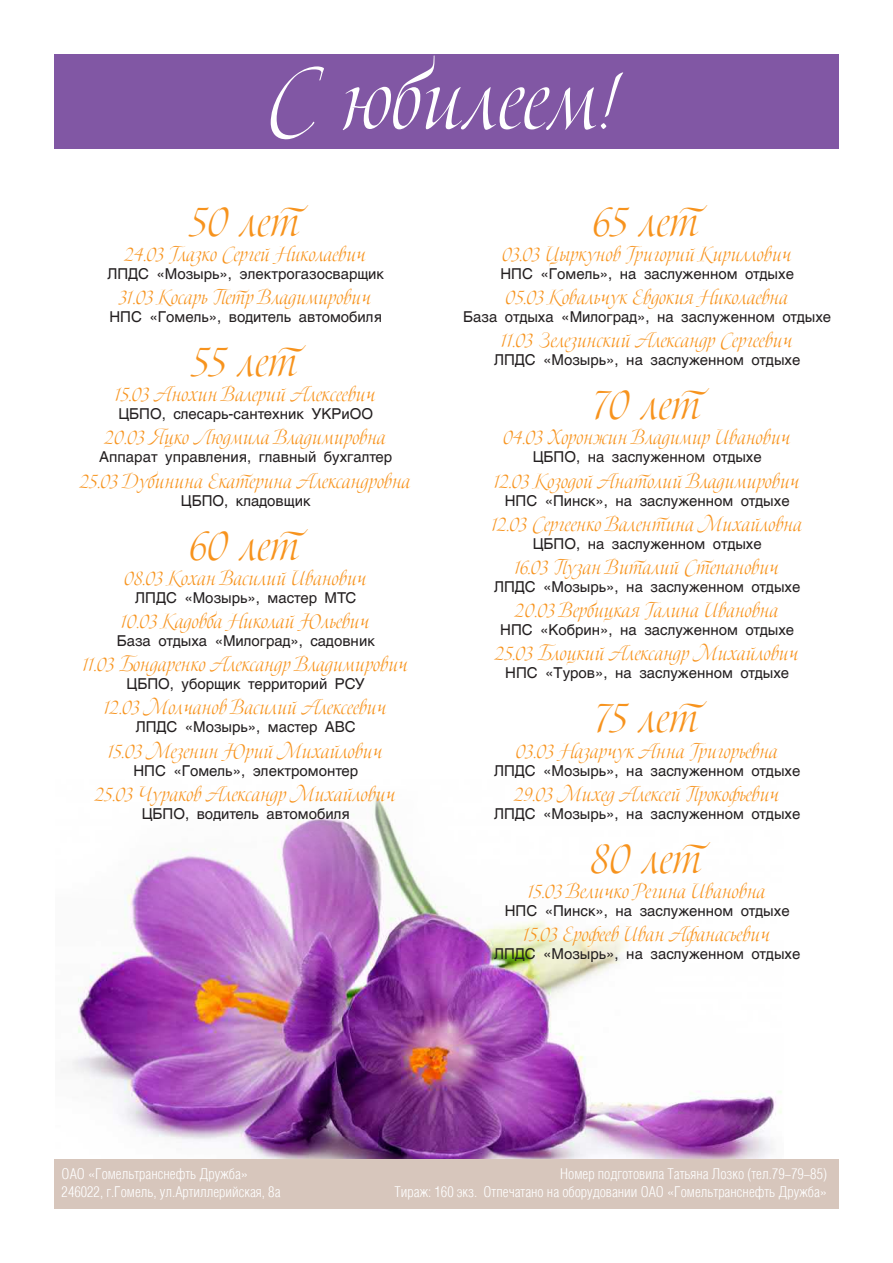
<style>
.page{position:relative;width:893px;height:1263px;background:#fff}
.page>*{position:absolute;margin:0;border:0;box-sizing:border-box;transform-origin:0 0}
.t1{font:90px "Boleroscript";color:#fff}
.t2{font:45px "Boleroscript";color:#f7931d}
.t3{font:21px "Boleroscript";color:#f7931d}
.t4{font:15px "AG Helvetica Cyr Roman";color:#231f20}
.t5{font:300 15px "Helios Cond";color:#fff}
</style>
<div class="page">
<div style="left:54px;top:54px;width:785px;height:95px;background:#8157a4"></div>
<img style="left:72px;top:794px;width:710px;height:365px">
<div style="left:54px;top:1159px;width:785px;height:50px;background:#d7c6bc"></div>
<p class="t1" style="left:271px;top:46px;width:353px">С юбилеем!</p>
<p class="t2" style="left:191px;top:194px;width:111px">50 лет</p>
<p class="t3" style="left:125px;top:242px;width:243px">24.03 Глазко Сергей Николаевич</p>
<p class="t4" style="left:107px;top:265px;width:278px">ЛПДС «Мозырь», электрогазосварщик</p>
<p class="t3" style="left:120px;top:285px;width:253px">31.03 Косарь Петр Владимирович</p>
<p class="t4" style="left:109px;top:308px;width:274px">НПС «Гомель», водитель автомобиля</p>
<p class="t2" style="left:193px;top:335px;width:107px">55 лет</p>
<p class="t3" style="left:116px;top:382px;width:262px">15.03 Анохин Валерий Алексеевич</p>
<p class="t4" style="left:118px;top:406px;width:256px">ЦБПО, слесарь-сантехник УКРиОО</p>
<p class="t3" style="left:105px;top:425px;width:283px">20.03 Яцко Людмила Владимировна</p>
<p class="t4" style="left:99px;top:449px;width:294px">Аппарат управления, главный бухгалтер</p>
<p class="t3" style="left:80px;top:468px;width:332px">25.03 Дубинина Екатерина Александровна</p>
<p class="t4" style="left:181px;top:492px;width:131px">ЦБПО, кладовщик</p>
<p class="t2" style="left:191px;top:518px;width:111px">60 лет</p>
<p class="t3" style="left:124px;top:566px;width:244px">08.03 Кохан Василий Иванович</p>
<p class="t4" style="left:135px;top:589px;width:222px">ЛПДС «Мозырь», мастер МТС</p>
<p class="t3" style="left:122px;top:609px;width:250px">10.03 Кадовба Николай Юльевич</p>
<p class="t4" style="left:117px;top:632px;width:260px">База отдыха «Милоград», садовник</p>
<p class="t3" style="left:83px;top:652px;width:327px">11.03 Бондаренко Александр Владимирович</p>
<p class="t4" style="left:127px;top:676px;width:240px">ЦБПО, уборщик территорий РСУ</p>
<p class="t3" style="left:104px;top:695px;width:284px">12.03 Молчанов Василий Алексеевич</p>
<p class="t4" style="left:136px;top:719px;width:222px">ЛПДС «Мозырь», мастер АВС</p>
<p class="t3" style="left:108px;top:738px;width:276px">15.03 Мезенин Юрий Михайлович</p>
<p class="t4" style="left:133px;top:762px;width:226px">НПС «Гомель», электромонтер</p>
<p class="t3" style="left:96px;top:782px;width:302px">25.03 Чураков Александр Михайлович</p>
<p class="t4" style="left:142px;top:805px;width:210px">ЦБПО, водитель автомобиля</p>
<p class="t2" style="left:595px;top:194px;width:107px">65 лет</p>
<p class="t3" style="left:502px;top:242px;width:291px">03.03 Цыркунов Григорий Кириллович</p>
<p class="t4" style="left:500px;top:265px;width:295px">НПС «Гомель», на заслуженном отдыхе</p>
<p class="t3" style="left:506px;top:285px;width:284px">05.03 Ковальчук Евдокия Николаевна</p>
<p class="t4" style="left:463px;top:308px;width:369px">База отдыха «Милоград», на заслуженном отдыхе</p>
<p class="t3" style="left:502px;top:328px;width:293px">11.03 Зелезинский Александр Сергеевич</p>
<p class="t4" style="left:494px;top:352px;width:308px">ЛПДС «Мозырь», на заслуженном отдыхе</p>
<p class="t2" style="left:593px;top:378px;width:111px">70 лет</p>
<p class="t3" style="left:503px;top:425px;width:289px">04.03 Хоронжин Владимир Иванович</p>
<p class="t4" style="left:533px;top:449px;width:231px">ЦБПО, на заслуженном отдыхе</p>
<p class="t3" style="left:494px;top:468px;width:307px">12.03 Козодой Анатолий Владимирович</p>
<p class="t4" style="left:505px;top:492px;width:286px">НПС «Пинск», на заслуженном отдыхе</p>
<p class="t3" style="left:492px;top:512px;width:312px">12.03 Сергеенко Валентина Михайловна</p>
<p class="t4" style="left:533px;top:535px;width:231px">ЦБПО, на заслуженном отдыхе</p>
<p class="t3" style="left:515px;top:555px;width:266px">16.03 Пузан Виталий Степанович</p>
<p class="t4" style="left:494px;top:578px;width:308px">ЛПДС «Мозырь», на заслуженном отдыхе</p>
<p class="t3" style="left:516px;top:598px;width:265px">20.03 Вербицкая Галина Ивановна</p>
<p class="t4" style="left:500px;top:622px;width:296px">НПС «Кобрин», на заслуженном отдыхе</p>
<p class="t3" style="left:495px;top:641px;width:305px">25.03 Блоцкий Александр Михайлович</p>
<p class="t4" style="left:505px;top:665px;width:286px">НПС «Туров», на заслуженном отдыхе</p>
<p class="t2" style="left:595px;top:691px;width:106px">75 лет</p>
<p class="t3" style="left:516px;top:738px;width:264px">03.03 Назарчук Анна Григорьевна</p>
<p class="t4" style="left:494px;top:762px;width:308px">ЛПДС «Мозырь», на заслуженном отдыхе</p>
<p class="t3" style="left:515px;top:782px;width:266px">29.03 Михед Алексей Прокофьевич</p>
<p class="t4" style="left:494px;top:805px;width:308px">ЛПДС «Мозырь», на заслуженном отдыхе</p>
<p class="t2" style="left:591px;top:832px;width:113px">80 лет</p>
<p class="t3" style="left:528px;top:879px;width:239px">15.03 Величко Регина Ивановна</p>
<p class="t4" style="left:505px;top:902px;width:286px">НПС «Пинск», на заслуженном отдыхе</p>
<p class="t3" style="left:524px;top:922px;width:248px">15.03 Ерофеев Иван Афанасьевич</p>
<p class="t4" style="left:494px;top:946px;width:308px">ЛПДС «Мозырь», на заслуженном отдыхе</p>
<p class="t5" style="left:62px;top:1166px;width:188px">ОАО «Гомельтранснефть Дружба»</p>
<p class="t5" style="left:62px;top:1184px;width:220px">246022, г.Гомель, ул.Артиллерийская, 8а</p>
<p class="t5" style="left:560px;top:1166px;width:268px">Номер подготовила Татьяна Лозко (тел.79-79-85)</p>
<p class="t5" style="left:395px;top:1184px;width:434px">Тираж: 160 экз. Отпечатано на оборудовании ОАО «Гомельтранснефть Дружба»</p>
</div>
